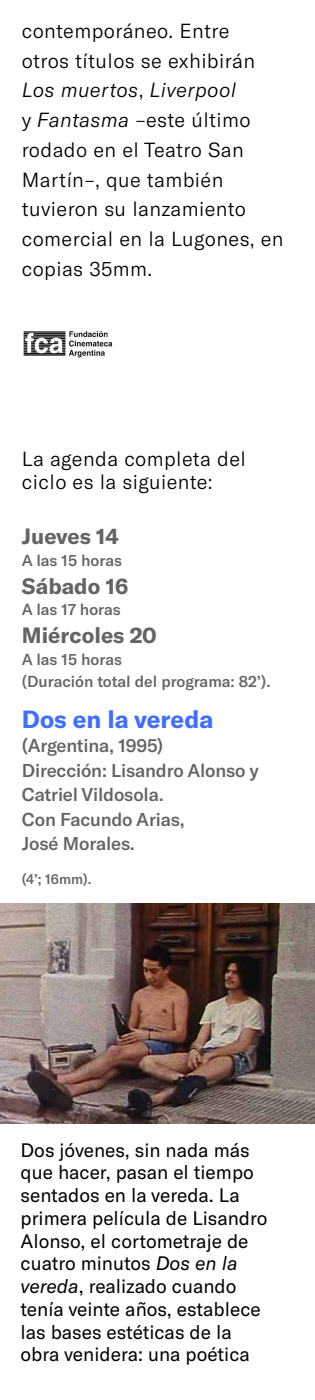
<style>
.page{position:relative;width:315px;height:1400px;background:#fff}
.page>*{position:absolute;margin:0;border:0;box-sizing:border-box;transform-origin:0 0}
.t1{font:700 24.5px "GT America";color:#406eff}
.t2{font:700 21.88px "GT America";color:#646464}
.t3{font:300 20.12px/29.8px "GT America";letter-spacing:.02em;color:#000}
.t4{font:19.25px/22.8px "GT America";color:#000}
.t5{font:500 18.38px/24.5px "GT America";letter-spacing:-.01em;color:#646464}
.t6{font:500 15.75px/21.9px "GT America";color:#646464}
.t7{font:500 14px "GT America";color:#646464}
.s1{font-style:italic}
</style>
<div class="page">
<img style="left:0;top:904px;width:315px;height:219px">
<img style="left:23px;top:331px;width:90px;height:26px">
<p class="t3" style="left:22px;top:16px;width:263px">contemporáneo. Entre<br>otros títulos se exhibirán<br><span class="s1">Los muertos</span>, <span class="s1">Liverpool<br></span>y <span class="s1">Fantasma</span> –este último rodado en el Teatro San<br>Martín–, que también tuvieron su lanzamiento comercial en la Lugones, en copias 35mm.</p>
<p class="t3" style="left:22px;top:447px;width:226px;line-height:23.6px">La agenda completa del ciclo es la siguiente:</p>
<p class="t2" style="left:22px;top:523px;width:98px">Jueves 14</p>
<p class="t6" style="left:22px;top:550px;width:101px">A las 15 horas</p>
<p class="t2" style="left:22px;top:572px;width:108px">Sábado 16</p>
<p class="t6" style="left:22px;top:599px;width:100px">A las 17 horas</p>
<p class="t2" style="left:22px;top:621px;width:136px">Miércoles 20</p>
<p class="t6" style="left:22px;top:648px;width:250px">A las 15 horas<br>(Duración total del programa: 82’).</p>
<p class="t1" style="left:22px;top:704px;width:193px">Dos en la vereda</p>
<p class="t5" style="left:22px;top:734px;width:238px">(Argentina, 1995)<br>Dirección: Lisandro Alonso y<br>Catriel Vildosola.<br>Con Facundo Arias,<br>José Morales.</p>
<p class="t7" style="left:22px;top:870px;width:71px">(4’; 16mm).</p>
<p class="t4" style="left:21px;top:1138px;width:249px">Dos jóvenes, sin nada más que hacer, pasan el tiempo sentados en la vereda. La primera película de Lisandro<br>Alonso, el cortometraje de cuatro minutos <span class="s1">Dos en la vereda</span>, realizado cuando tenía veinte años, establece las bases estéticas de la obra venidera: una poética</p>
</div>
